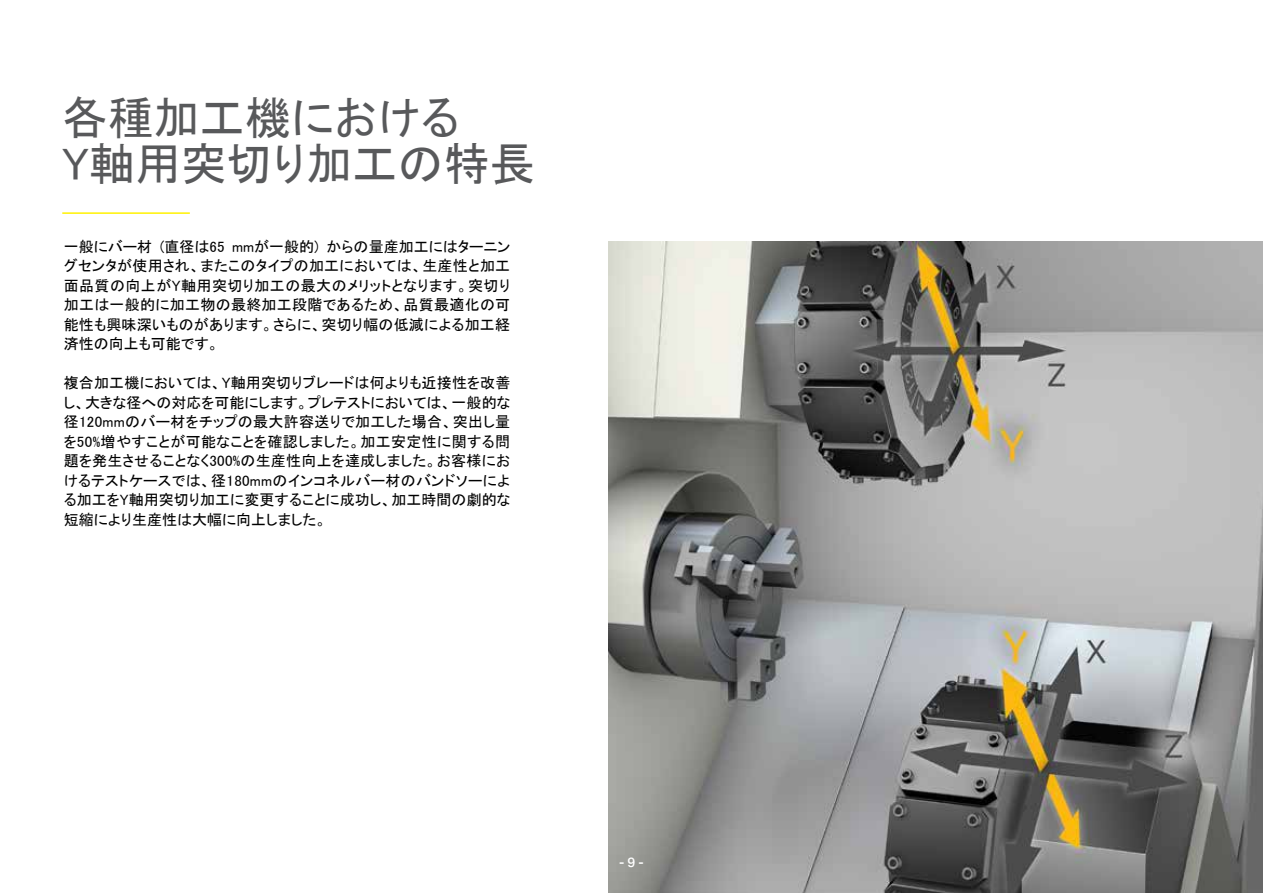
<style>
.page{position:relative;width:1263px;height:893px;background:#fff}
.page>*{position:absolute;margin:0;border:0;box-sizing:border-box;transform-origin:0 0}
.t1{font:45.75px/46.5px "MS P Gothic";color:#58595b}
.t2{font:15px/19.5px "MS P Gothic";letter-spacing:.005em;color:#000;text-align:justify}
.t3{font:500 13.5px "Aktiv Grotesk";color:#fff}
</style>
<div class="page">
<img style="left:608px;top:241px;width:655px;height:652px">
<hr style="left:62px;top:212px;width:128px;height:2px;background:#fff200">
<h1 class="t1" style="left:62px;top:94px;width:474px">各種加工機における<br>Y軸用突切り加工の特長</h1>
<p class="t2" style="left:64px;top:236px;width:448px">一般にバー材 (直径は65 mmが一般的) からの量産加工にはターニングセンタが使用され、またこのタイプの加工においては、生産性と加工面品質の向上がY軸用突切り加工の最大のメリットとなります。突切り加工は一般的に加工物の最終加工段階であるため、品質最適化の可能性も興味深いものがあります。さらに、突切り幅の低減による加工経済性の向上も可能です。</p>
<p class="t2" style="left:64px;top:373px;width:448px">複合加工機においては、Y軸用突切りブレードは何よりも近接性を改善し、大きな径への対応を可能にします。プレテストにおいては、一般的な径120mmのバー材をチップの最大許容送りで加工した場合、突出し量を50%増やすことが可能なことを確認しました。加工安定性に関する問題を発生させることなく300%の生産性向上を達成しました。お客様におけるテストケースでは、径180mmのインコネルバー材のバンドソーによる加工をY軸用突切り加工に変更することに成功し、加工時間の劇的な短縮により生産性は大幅に向上しました。</p>
<p class="t3" style="left:619px;top:854px;width:26px">- 9 -</p>
</div>
